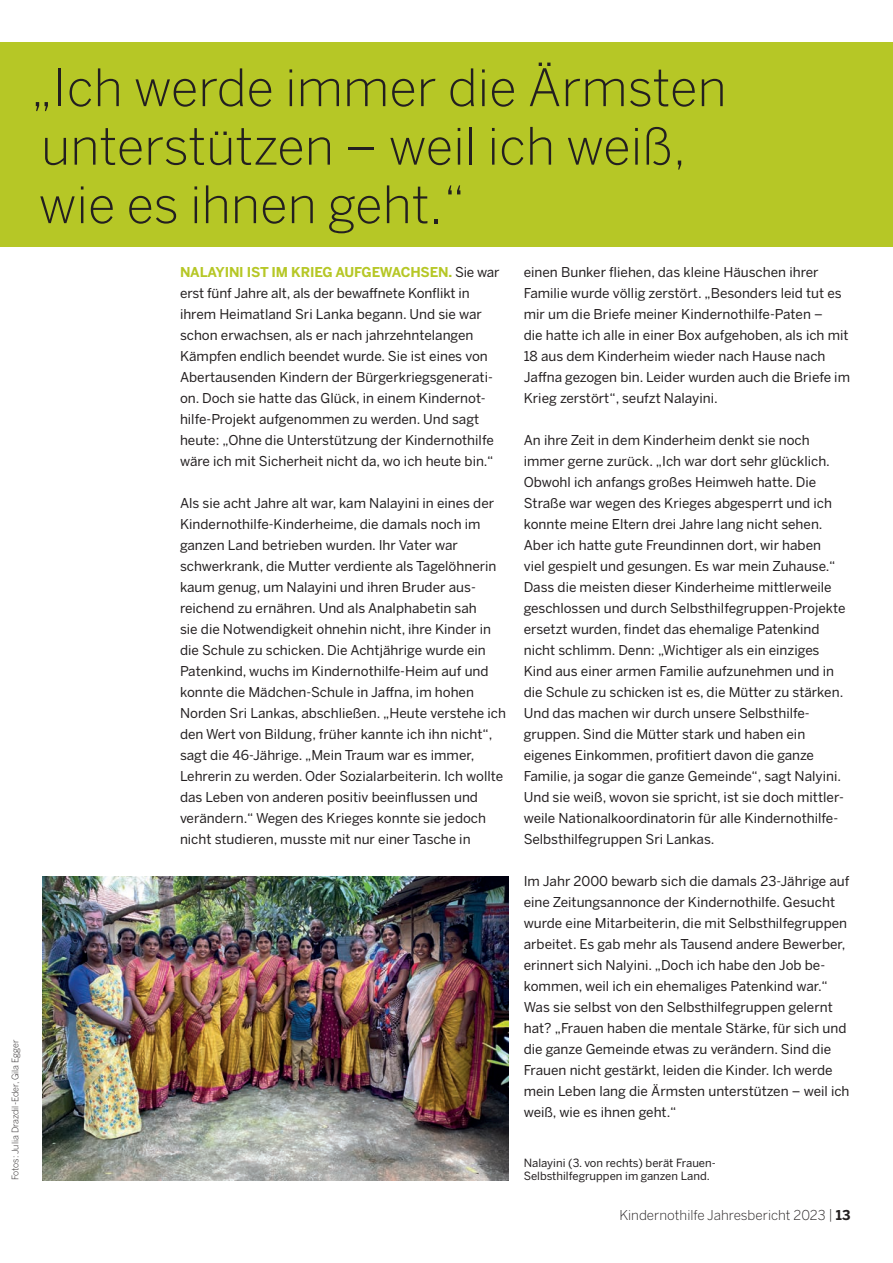
<style>
.page{position:relative;width:893px;height:1263px;background:#fff}
.page>*{position:absolute;margin:0;border:0;box-sizing:border-box;transform-origin:0 0}
.t1{font:300 51px/58.5px "Benton Sans";color:#231f20}
.t2{font:13.5px/21px "Benton Sans";color:#231f20}
.t3{font:300 13.5px "Benton Sans";color:#231f20}
.t4{font:11.25px/13.5px "Benton Sans";color:#231f20}
.t5{font:300 9px "Benton Sans";color:#231f20}
.s1{font-weight:700;color:#b6c726}
.s2{font-weight:700}
</style>
<div class="page">
<div style="left:0;top:43px;width:893px;height:204px;background:#b6c726"></div>
<img style="left:43px;top:876px;width:465px;height:304px">
<p class="t5" style="left:10px;top:1180px;width:142px;rotate:-90deg">Fotos: Julia Drazdil-Eder, Gila Egger</p>
<h1 class="t1" style="left:31px;top:58px;width:697px">„Ich werde immer die Ärmsten unterstützen – weil ich weiß, wie es ihnen geht.“</h1>
<p class="t2" style="left:180px;top:261px;width:321px"><span class="s1">NALAYINI IST IM KRIEG AUFGEWACHSEN.</span> Sie war erst fünf Jahre alt, als der bewaffnete Konflikt in ihrem Heimatland Sri Lanka begann. Und sie war schon erwachsen, als er nach jahrzehntelangen Kämpfen endlich beendet wurde. Sie ist eines von Abertausenden Kindern der Bürgerkriegsgenerati&shy;on. Doch sie hatte das Glück, in einem Kindernot&shy;hilfe-Projekt aufgenommen zu werden. Und sagt heute: „Ohne die Unterstützung der Kindernothilfe wäre ich mit Sicherheit nicht da, wo ich heute bin.“</p>
<p class="t2" style="left:180px;top:492px;width:328px">Als sie acht Jahre alt war, kam Nalayini in eines der Kindernothilfe-Kinderheime, die damals noch im ganzen Land betrieben wurden. Ihr Vater war schwerkrank, die Mutter verdiente als Tagelöhnerin kaum genug, um Nalayini und ihren Bruder aus&shy;reichend zu ernähren. Und als Analphabetin sah<br>sie die Notwendigkeit ohnehin nicht, ihre Kinder in die Schule zu schicken. Die Achtjährige wurde ein Patenkind, wuchs im Kindernothilfe-Heim auf und konnte die Mädchen-Schule in Jaffna, im hohen Norden Sri Lankas, abschließen. „Heute verstehe ich den Wert von Bildung, früher kannte ich ihn nicht“, sagt die 46-Jährige. „Mein Traum war es immer, Lehrerin zu werden. Oder Sozialarbeiterin. Ich wollte das Leben von anderen positiv beeinflussen und verändern.“ Wegen des Krieges konnte sie jedoch nicht studieren, musste mit nur einer Tasche in</p>
<p class="t2" style="left:524px;top:261px;width:328px">einen Bunker fliehen, das kleine Häuschen ihrer Familie wurde völlig zerstört. „Besonders leid tut es mir um die Briefe meiner Kindernothilfe-Paten –<br>die hatte ich alle in einer Box aufgehoben, als ich mit 18 aus dem Kinderheim wieder nach Hause nach Jaffna gezogen bin. Leider wurden auch die Briefe im Krieg zerstört“, seufzt Nalayini.</p>
<p class="t2" style="left:524px;top:430px;width:323px">An ihre Zeit in dem Kinderheim denkt sie noch immer gerne zurück. „Ich war dort sehr glücklich.<br>Obwohl ich anfangs großes Heimweh hatte. Die Straße war wegen des Krieges abgesperrt und ich konnte meine Eltern drei Jahre lang nicht sehen.<br>Aber ich hatte gute Freundinnen dort, wir haben viel gespielt und gesungen. Es war mein Zuhause.“ Dass die meisten dieser Kinderheime mittlerweile geschlossen und durch Selbsthilfegruppen-Projekte ersetzt wurden, findet das ehemalige Patenkind nicht schlimm. Denn: „Wichtiger als ein einziges Kind aus einer armen Familie aufzunehmen und in die Schule zu schicken ist es, die Mütter zu stärken.<br>Und das machen wir durch unsere Selbsthilfe&shy;gruppen. Sind die Mütter stark und haben ein eigenes Einkommen, profitiert davon die ganze Familie, ja sogar die ganze Gemeinde“, sagt Nalyini.<br>Und sie weiß, wovon sie spricht, ist sie doch mittler&shy;weile Nationalkoordinatorin für alle Kindernothilfe-Selbsthilfegruppen Sri Lankas.</p>
<p class="t2" style="left:524px;top:871px;width:327px">Im Jahr 2000 bewarb sich die damals 23-Jährige auf eine Zeitungsannonce der Kindernothilfe. Gesucht wurde eine Mitarbeiterin, die mit Selbsthilfegruppen arbeitet. Es gab mehr als Tausend andere Bewerber, erinnert sich Nalyini. „Doch ich habe den Job be&shy;kommen, weil ich ein ehemaliges Patenkind war.“ Was sie selbst von den Selbsthilfegruppen gelernt hat? „Frauen haben die mentale Stärke, für sich und die ganze Gemeinde etwas zu verändern. Sind die Frauen nicht gestärkt, leiden die Kinder. Ich werde mein Leben lang die Ärmsten unterstützen – weil ich weiß, wie es ihnen geht.“</p>
<p class="t4" style="left:524px;top:1155px;width:194px">Nalayini (3. von rechts) berät Frauen-<br>Selbsthilfegruppen im ganzen Land.</p>
<p class="t3" style="left:619px;top:1207px;width:233px">Kindernothilfe Jahresbericht 2023 | <span class="s2">13</span></p>
</div>
